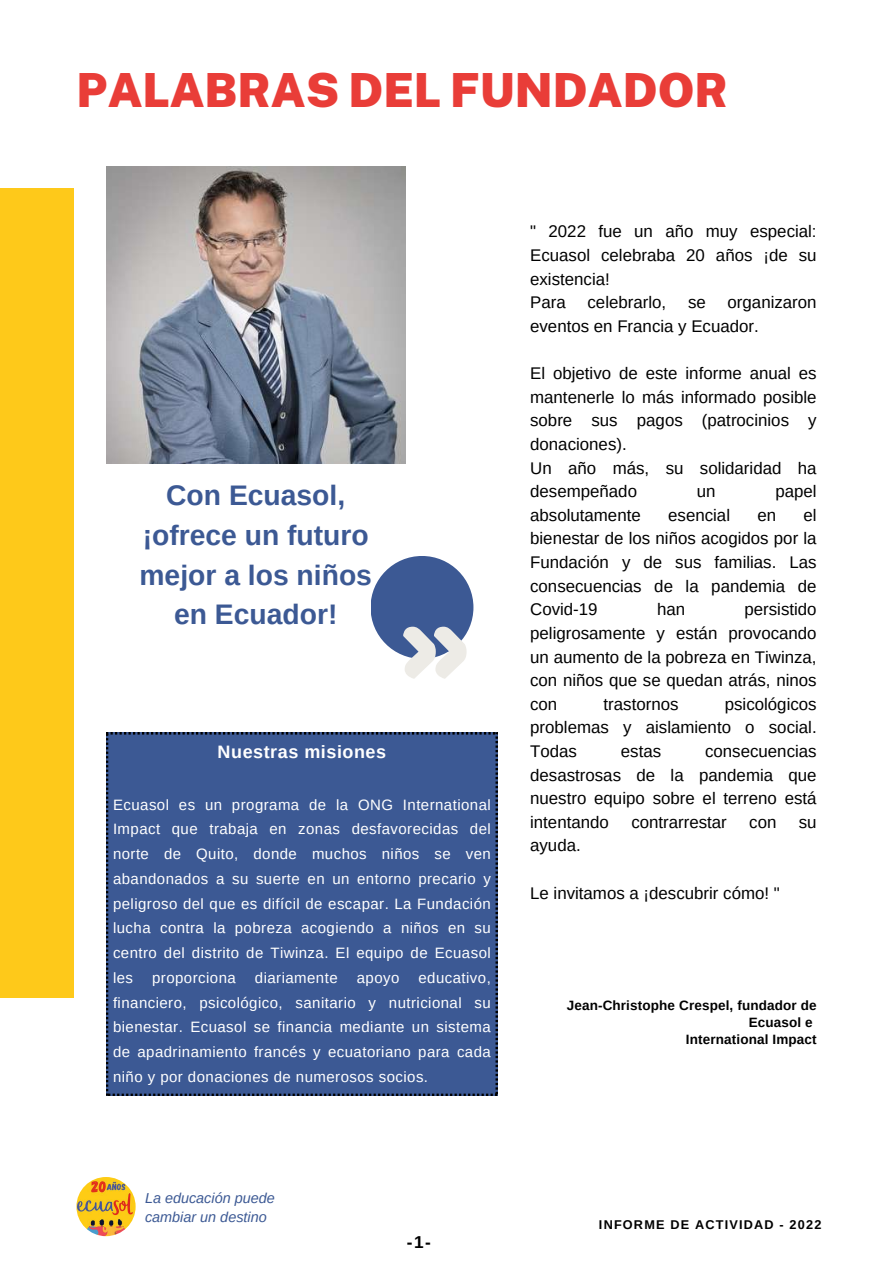
<style>
.page{position:relative;width:893px;height:1264px;background:#fff}
.page>*{position:absolute;margin:0;border:0;box-sizing:border-box;transform-origin:0 0}
.t1{font:123.6px "Baloo";color:#edebe6}
.t2{font:900 46.95px "Public Sans";color:#e93d38}
.t3{font:700 28.2px/39.6px "Arimo";color:#3c5994;text-align:center}
.t4{font:700 18px "Arimo";letter-spacing:.03em;color:#fff}
.t5{font:700 17.25px "Arimo";color:#000}
.t6{font:16.8px/23.5px "Arimo";color:#000;text-align:justify}
.t7{font:15px/24.8px "Arimo";letter-spacing:.03em;color:#fff;text-align:justify}
.t8{font:italic 14.4px/19px "Arimo";color:#3c5994}
.t9{font:700 13.5px/16.8px "Arimo";letter-spacing:.01em;color:#000;text-align:right}
.t10{font:700 12.75px "Arimo";letter-spacing:.09em;color:#000}
</style>
<div class="page">
<div style="left:0;top:188px;width:74px;height:810px;background:#fec91a"></div>
<div style="left:370px;top:556px;width:103px;height:103px;background:#3c5994;border-radius:50%"></div>
<img style="left:76px;top:1176px;width:60px;height:60px;border-radius:50%">
<div style="left:106px;top:732px;width:391px;height:363px;background:#3c5994"></div>
<img style="left:106px;top:167px;width:299px;height:296px">
<h2 class="t2" style="left:76px;top:63px;width:653px">PALABRAS DEL FUNDADOR</h2>
<h3 class="t3" style="left:139px;top:476px;width:234px">Con Ecuasol, ¡ofrece un futuro mejor a los niños en Ecuador!</h3>
<h1 class="t1" style="left:399px;top:566px;width:72px">»</h1>
<p class="t4" style="left:217px;top:741px;width:170px">Nuestras misiones</p>
<p class="t7" style="left:113px;top:792px;width:379px">Ecuasol es un programa de la ONG International Impact que trabaja en zonas desfavorecidas del norte de Quito, donde muchos niños se ven abandonados a su suerte en un entorno precario y peligroso del que es difícil de escapar. La Fundación lucha contra la pobreza acogiendo a niños en su centro del distrito de Tiwinza. El equipo de Ecuasol les</p>
<p class="t7" style="left:113px;top:965px;width:379px;text-indent:305px">educativo, financiero, psicológico, sanitario y nutricional su bienestar. Ecuasol se financia mediante un sistema de apadrinamiento francés y ecuatoriano para cada niño y por donaciones de numerosos socios.</p>
<p class="t7" style="left:152px;top:965px;width:85px">proporciona</p>
<p class="t7" style="left:255px;top:965px;width:84px">diariamente</p>
<p class="t7" style="left:357px;top:965px;width:44px">apoyo</p>
<p class="t6" style="left:530px;top:220px;width:288px;text-align:left">" 2022 fue un año muy especial:<br>Ecuasol celebraba 20 años ¡de su existencia!<br>Para</p>
<p class="t6" style="left:530px;top:291px;width:288px;text-indent:197px">organizaron eventos en Francia y Ecuador.</p>
<p class="t6" style="left:530px;top:361px;width:288px;text-align:left">El objetivo de este informe anual es mantenerle lo más informado posible sobre sus pagos (patrocinios y donaciones).<br>Un año más, su solidaridad ha desempeñado</p>
<p class="t6" style="left:587px;top:291px;width:80px">celebrarlo,</p>
<p class="t6" style="left:688px;top:291px;width:19px">se</p>
<p class="t6" style="left:696px;top:479px;width:20px">un</p>
<p class="t6" style="left:775px;top:479px;width:43px">papel</p>
<p class="t6" style="left:530px;top:503px;width:112px">absolutamente</p>
<p class="t6" style="left:668px;top:503px;width:63px">esencial</p>
<p class="t6" style="left:757px;top:503px;width:20px">en</p>
<p class="t6" style="left:530px;top:503px;width:288px;text-indent:273px">el bienestar de los niños acogidos por la Fundación y de sus familias. Las consecuencias de la pandemia de Covid-19</p>
<p class="t6" style="left:530px;top:597px;width:288px;text-indent:214px">persistido peligrosamente y están provocando un aumento de la pobreza en Tiwinza, con niños que se quedan atrás, ninos con</p>
<p class="t6" style="left:657px;top:597px;width:30px">han</p>
<p class="t6" style="left:530px;top:692px;width:288px;text-indent:194px">psicológicos problemas y aislamiento o social.<br>Todas</p>
<p class="t6" style="left:603px;top:692px;width:76px">trastornos</p>
<p class="t6" style="left:530px;top:739px;width:288px;text-indent:175px">consecuencias desastrosas de la pandemia que nuestro equipo sobre el terreno está intentando</p>
<p class="t6" style="left:621px;top:739px;width:42px">estas</p>
<p class="t6" style="left:631px;top:810px;width:97px">contrarrestar</p>
<p class="t6" style="left:749px;top:810px;width:29px">con</p>
<p class="t6" style="left:798px;top:810px;width:19px">su</p>
<p class="t6" style="left:530px;top:833px;width:52px">ayuda.</p>
<p class="t6" style="left:530px;top:881px;width:251px">Le invitamos a ¡descubrir cómo! "</p>
<p class="t9" style="left:566px;top:996px;width:251px">Jean-Christophe Crespel, fundador de<br>Ecuasol e<br>International Impact</p>
<p class="t8" style="left:145px;top:1188px;width:131px">La educación puede cambiar un destino</p>
<p class="t5" style="left:406px;top:1232px;width:26px">-1-</p>
<p class="t10" style="left:599px;top:1217px;width:224px">INFORME DE ACTIVIDAD - 2022</p>
</div>
